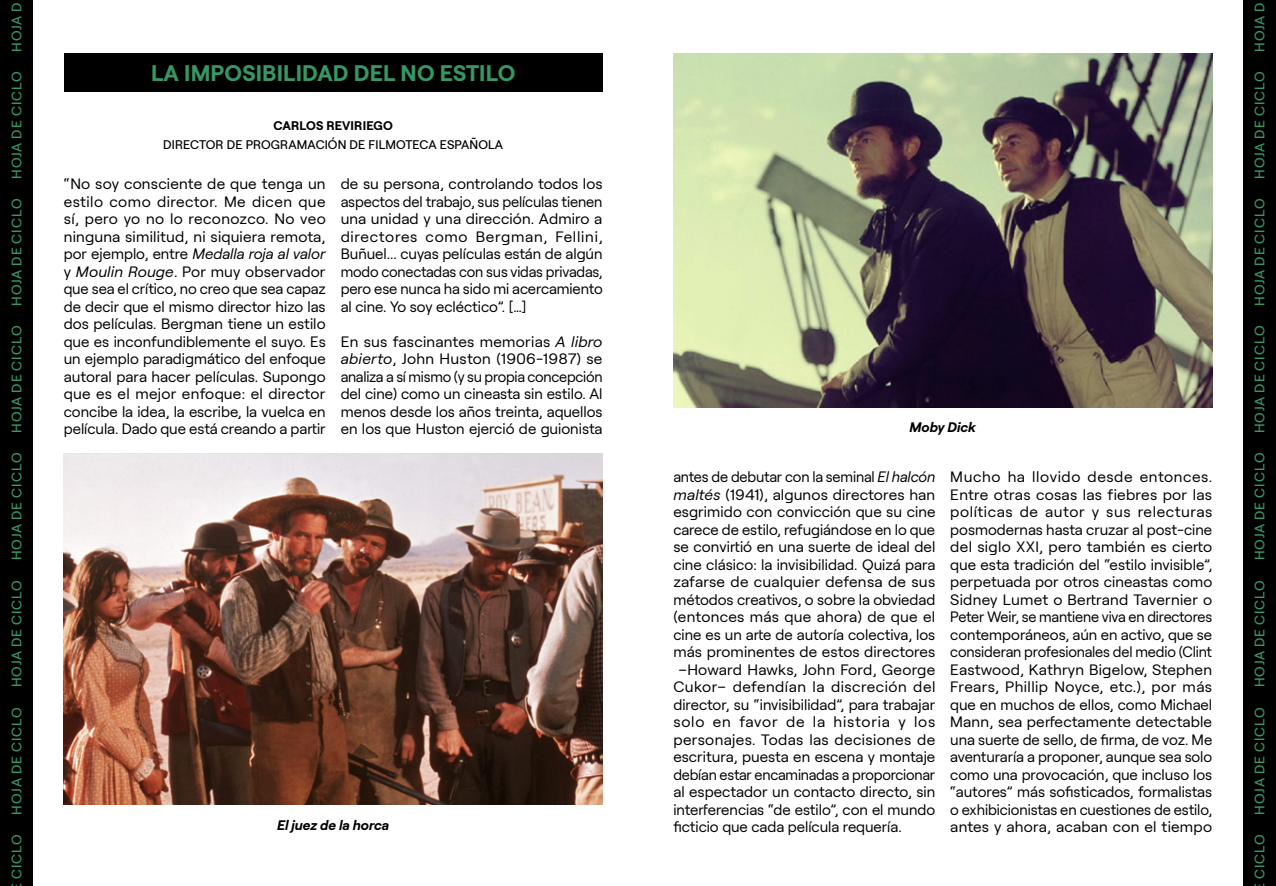
<style>
.page{position:relative;width:1276px;height:886px;background:#fff}
.page>*{position:absolute;margin:0;border:0;box-sizing:border-box;transform-origin:0 0}
.t1{font:700 22.5px "Roobert";letter-spacing:.01em;color:#379664}
.t2{font:15px/17.5px "Roobert";color:#000;text-align:justify}
.t3{font:15px "Roobert";letter-spacing:.02em;color:#000}
.t4{font:15px "Roobert";letter-spacing:.025em;color:#000}
.t5{font:15px "Roobert";letter-spacing:.03em;color:#000}
.t6{font:15px "Roobert";letter-spacing:.05em;color:#000}
.t7{font:500 13.75px "Roobert";letter-spacing:.08em;color:#379664}
.t8{font:italic 700 13.75px "Roobert";color:#000}
.t9{font:500 12.5px "Roobert";letter-spacing:.01em;color:#000}
.t10{font:700 12.5px "Roobert";letter-spacing:.01em;color:#000}
.s1{font-style:italic}
</style>
<div class="page">
<div style="left:0;top:0;width:32px;height:886px;background:#000"></div>
<div style="left:1243px;top:0;width:33px;height:886px;background:#000"></div>
<img style="left:64px;top:454px;width:538px;height:350px">
<img style="left:673px;top:53px;width:539px;height:354px">
<div style="left:64px;top:53px;width:538px;height:39px;background:#000"></div>
<p class="t7" style="left:6px;top:52px;width:51px;rotate:-90deg">HOJA D</p>
<p class="t7" style="left:6px;top:179px;width:109px;rotate:-90deg">HOJA DE CICLO</p>
<p class="t7" style="left:6px;top:306px;width:109px;rotate:-90deg">HOJA DE CICLO</p>
<p class="t7" style="left:6px;top:433px;width:109px;rotate:-90deg">HOJA DE CICLO</p>
<p class="t7" style="left:6px;top:560px;width:109px;rotate:-90deg">HOJA DE CICLO</p>
<p class="t7" style="left:6px;top:687px;width:109px;rotate:-90deg">HOJA DE CICLO</p>
<p class="t7" style="left:6px;top:814px;width:109px;rotate:-90deg">HOJA DE CICLO</p>
<p class="t7" style="left:6px;top:879px;width:47px;rotate:-90deg">CICLO</p>
<h1 class="t1" style="left:151px;top:55px;width:366px">LA IMPOSIBILIDAD DEL NO ESTILO</h1>
<p class="t10" style="left:273px;top:116px;width:121px">CARLOS REVIRIEGO</p>
<p class="t9" style="left:163px;top:135px;width:341px">DIRECTOR DE PROGRAMACIÓN DE FILMOTECA ESPAÑOLA</p>
<p class="t2" style="left:64px;top:174px;width:263px">“No soy consciente de que tenga un estilo como director. Me dicen que sí, pero yo no lo reconozco. No veo ninguna similitud, ni siquiera remota, por ejemplo, entre <span class="s1">Medalla roja al valor </span>y <span class="s1">Moulin Rouge</span>. Por muy observador que sea el crítico, no creo que sea capaz de decir que el mismo director hizo las dos películas. Bergman tiene un estilo que es inconfundiblemente el suyo. Es un ejemplo paradigmático del enfoque autoral para hacer películas. Supongo que es el mejor enfoque: el director concibe la idea, la escribe, la vuelca en película. Dado que está creando a partir</p>
<p class="t2" style="left:341px;top:174px;width:263px">de su persona, controlando todos los aspectos del trabajo, sus películas tienen una unidad y una dirección. Admiro a directores como Bergman, Fellini, Buñuel... cuyas películas están de algún modo conectadas con sus vidas privadas, pero ese nunca ha sido mi acercamiento al cine. Yo soy ecléctico”. […]</p>
<p class="t2" style="left:341px;top:331px;width:263px">En sus fascinantes memorias <span class="s1">A libro abierto</span>, John Huston (1906-1987) se analiza a sí mismo (y su propia concepción del cine) como un cineasta sin estilo. Al menos desde los años treinta, aquellos en los que Huston ejerció de guionista</p>
<p class="t8" style="left:909px;top:416px;width:68px">Moby Dick</p>
<p class="t2" style="left:673px;top:467px;width:263px">antes de debutar con la seminal <span class="s1">El halcón</span></p>
<p class="t2" style="left:673px;top:484px;width:263px"><span class="s1">maltés</span> (1941), algunos directores han</p>
<p class="t2" style="left:673px;top:502px;width:263px">esgrimido con convicción que su cine</p>
<p class="t2" style="left:673px;top:519px;width:263px">carece de estilo, refugiándose en lo que</p>
<p class="t2" style="left:673px;top:537px;width:263px">se convirtió en una suerte de ideal del</p>
<p class="t2" style="left:673px;top:554px;width:263px">cine clásico: la invisibilidad. Quizá para</p>
<p class="t3" style="left:673px;top:570px;width:263px">zafarse de cualquier defensa de sus</p>
<p class="t2" style="left:673px;top:589px;width:263px">métodos creativos, o sobre la obviedad</p>
<p class="t3" style="left:673px;top:605px;width:263px">(entonces más que ahora) de que el</p>
<p class="t2" style="left:673px;top:624px;width:263px">cine es un arte de autoría colectiva, los</p>
<p class="t2" style="left:673px;top:642px;width:263px">más prominentes de estos directores</p>
<p class="t2" style="left:678px;top:659px;width:258px">–Howard Hawks, John Ford, George</p>
<p class="t5" style="left:673px;top:675px;width:263px">Cukor– defendían la discreción del</p>
<p class="t2" style="left:673px;top:694px;width:263px">director, su “invisibilidad”, para trabajar</p>
<p class="t6" style="left:673px;top:710px;width:263px">solo en favor de la historia y los</p>
<p class="t4" style="left:673px;top:728px;width:263px">personajes. Todas las decisiones de</p>
<p class="t2" style="left:673px;top:747px;width:263px">escritura, puesta en escena y montaje</p>
<p class="t2" style="left:673px;top:764px;width:263px">debían estar encaminadas a proporcionar</p>
<p class="t2" style="left:673px;top:782px;width:263px">al espectador un contacto directo, sin</p>
<p class="t2" style="left:673px;top:799px;width:263px">interferencias “de estilo”, con el mundo</p>
<p class="t2" style="left:673px;top:817px;width:230px">ficticio que cada película requería.</p>
<p class="t2" style="left:950px;top:467px;width:263px">Mucho ha llovido desde entonces.<br>Entre otras cosas las fiebres por las políticas de autor y sus relecturas posmodernas hasta cruzar al post-cine del siglo XXI, pero también es cierto que esta tradición del “estilo invisible”, perpetuada por otros cineastas como Sidney Lumet o Bertrand Tavernier o Peter Weir, se mantiene viva en directores contemporáneos, aún en activo, que se consideran profesionales del medio (Clint Eastwood, Kathryn Bigelow, Stephen Frears, Phillip Noyce, etc.), por más que en muchos de ellos, como Michael Mann, sea perfectamente detectable una suerte de sello, de firma, de voz. Me aventuraría a proponer, aunque sea solo como una provocación, que incluso los “autores” más sofisticados, formalistas o exhibicionistas en cuestiones de estilo,</p>
<p class="t8" style="left:277px;top:815px;width:114px">El juez de la horca</p>
<p class="t2" style="left:950px;top:817px;width:263px">antes y ahora, acaban con el tiempo</p>
<p class="t7" style="left:1249px;top:52px;width:51px;rotate:-90deg">HOJA D</p>
<p class="t7" style="left:1249px;top:179px;width:109px;rotate:-90deg">HOJA DE CICLO</p>
<p class="t7" style="left:1249px;top:306px;width:109px;rotate:-90deg">HOJA DE CICLO</p>
<p class="t7" style="left:1249px;top:433px;width:109px;rotate:-90deg">HOJA DE CICLO</p>
<p class="t7" style="left:1249px;top:560px;width:109px;rotate:-90deg">HOJA DE CICLO</p>
<p class="t7" style="left:1249px;top:687px;width:109px;rotate:-90deg">HOJA DE CICLO</p>
<p class="t7" style="left:1249px;top:814px;width:109px;rotate:-90deg">HOJA DE CICLO</p>
<p class="t7" style="left:1249px;top:879px;width:47px;rotate:-90deg">CICLO</p>
</div>
